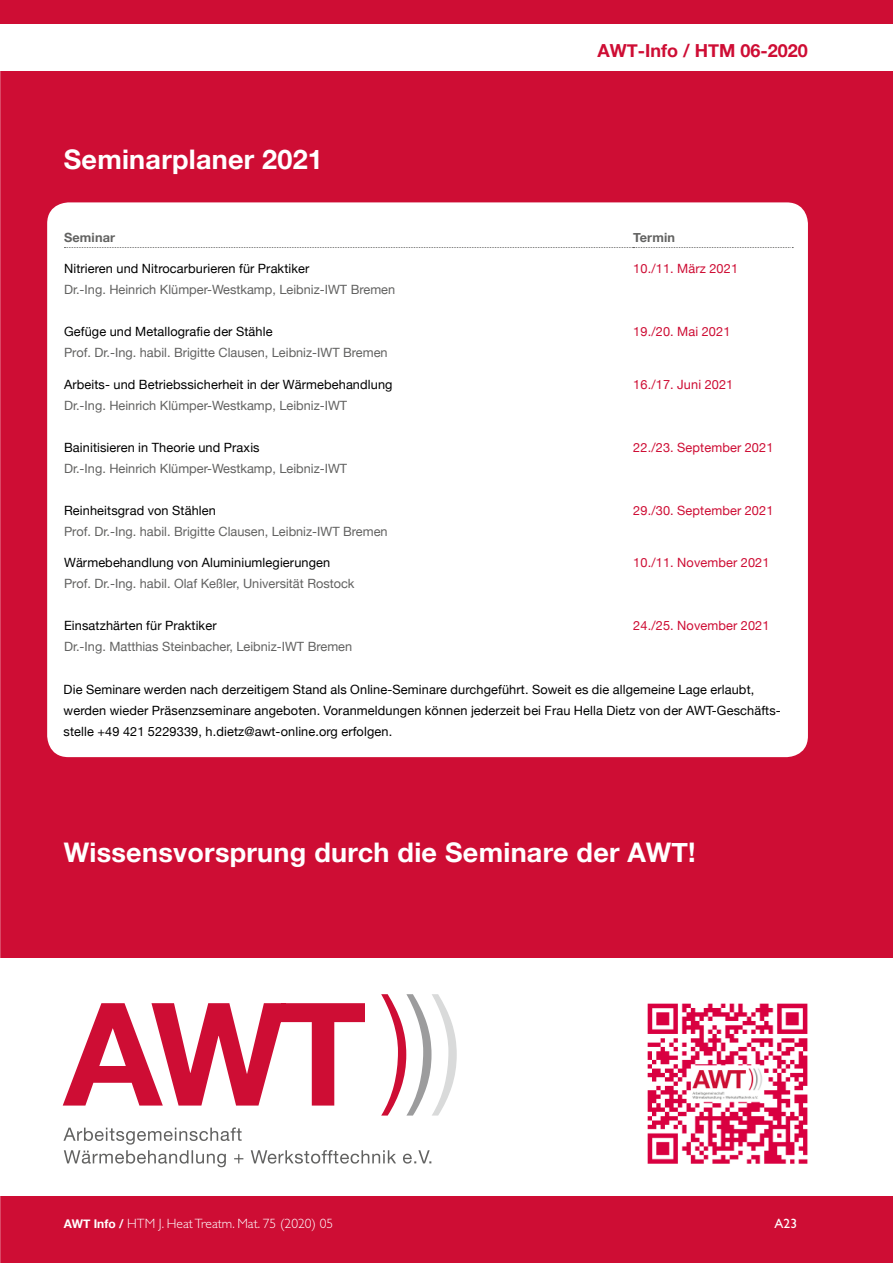
<style>
.page{position:relative;width:893px;height:1263px;background:#ce0d34}
.page>*{position:absolute;margin:0;border:0;box-sizing:border-box;transform-origin:0 0}
.t1{font:700 27px "Helvetica Neue";letter-spacing:.01em;color:#fff}
.t2{font:700 18px "Helvetica Neue";color:#ce0d34}
.t3{font:13.5px "Gill Sans HTM Light";color:#fff}
.t4{font:13.5px "Gill Sans HTM Regular";color:#fff}
.t5{font:12.75px/21px "Helvetica Neue";letter-spacing:.01em;color:#000}
.t6{font:12.75px "Helvetica Neue";color:#626261}
.t7{font:12.75px "Helvetica Neue";letter-spacing:.01em;color:#ce0d34}
.t8{font:700 12.75px "Helvetica Neue";letter-spacing:.01em;color:#626261}
.s1{font-family:"Helvetica Neue";font-weight:700;font-size:12px}
</style>
<div class="page">
<div style="left:47px;top:202px;width:761px;height:555px;background:#fff;border-radius:21px"></div>
<svg style="left:64px;top:247px;width:729px;height:1px"></svg>
<div style="left:0;top:959px;width:893px;height:237px;background:#fff"></div>
<svg style="left:63px;top:994px;width:394px;height:121px"></svg>
<svg style="left:64px;top:1150px;width:367px;height:17px"></svg>
<svg style="left:63px;top:1127px;width:179px;height:17px"></svg>
<img style="left:647px;top:1003px;width:161px;height:161px">
<img style="left:0;top:70px;width:1px;height:1193px">
<div style="left:0;top:25px;width:893px;height:46px;background:#fff"></div>
<h1 class="t1" style="left:64px;top:138px;width:261px">Seminarplaner 2021</h1>
<h2 class="t2" style="left:598px;top:36px;width:212px">AWT-Info / HTM 06-2020</h2>
<p class="t8" style="left:64px;top:227px;width:53px">Seminar</p>
<p class="t8" style="left:633px;top:227px;width:43px">Termin</p>
<p class="t5" style="left:64px;top:259px;width:247px">Nitrieren und Nitrocarburieren für Praktiker</p>
<p class="t6" style="left:64px;top:280px;width:333px">Dr.-Ing. Heinrich Klümper-Westkamp, Leibniz-IWT Bremen</p>
<p class="t7" style="left:633px;top:259px;width:106px">10./11. März 2021</p>
<p class="t5" style="left:64px;top:322px;width:210px">Gefüge und Metallografie der Stähle</p>
<p class="t6" style="left:64px;top:343px;width:325px">Prof. Dr.-Ing. habil. Brigitte Clausen, Leibniz-IWT Bremen</p>
<p class="t7" style="left:633px;top:322px;width:99px">19./20. Mai 2021</p>
<p class="t5" style="left:64px;top:374px;width:330px">Arbeits- und Betriebssicherheit in der Wärmebehandlung</p>
<p class="t6" style="left:64px;top:396px;width:285px">Dr.-Ing. Heinrich Klümper-Westkamp, Leibniz-IWT</p>
<p class="t7" style="left:633px;top:375px;width:102px">16./17. Juni 2021</p>
<p class="t5" style="left:64px;top:437px;width:197px">Bainitisieren in Theorie und Praxis</p>
<p class="t6" style="left:64px;top:459px;width:285px">Dr.-Ing. Heinrich Klümper-Westkamp, Leibniz-IWT</p>
<p class="t7" style="left:633px;top:438px;width:142px">22./23. September 2021</p>
<p class="t5" style="left:64px;top:500px;width:153px">Reinheitsgrad von Stählen</p>
<p class="t6" style="left:64px;top:522px;width:325px">Prof. Dr.-Ing. habil. Brigitte Clausen, Leibniz-IWT Bremen</p>
<p class="t7" style="left:633px;top:501px;width:142px">29./30. September 2021</p>
<p class="t5" style="left:64px;top:553px;width:268px">Wärmebehandlung von Aluminiumlegierungen</p>
<p class="t6" style="left:64px;top:574px;width:292px">Prof. Dr.-Ing. habil. Olaf Keßler, Universität Rostock</p>
<p class="t7" style="left:633px;top:553px;width:138px">10./11. November 2021</p>
<p class="t5" style="left:64px;top:616px;width:154px">Einsatzhärten für Praktiker</p>
<p class="t6" style="left:64px;top:637px;width:290px">Dr.-Ing. Matthias Steinbacher, Leibniz-IWT Bremen</p>
<p class="t7" style="left:633px;top:616px;width:138px">24./25. November 2021</p>
<p class="t5" style="left:64px;top:680px;width:717px">Die Seminare werden nach derzeitigem Stand als Online-Seminare durchgeführt. Soweit es die allgemeine Lage erlaubt, werden wieder Präsenzseminare angeboten. Voranmeldungen können jederzeit bei Frau Hella Dietz von der AWT-Geschäfts&shy;stelle +49 421 5229339, h.dietz@awt-online.org erfolgen.</p>
<h1 class="t1" style="left:64px;top:831px;width:633px">Wissensvorsprung durch die Seminare der AWT!</h1>
<p class="t3" style="left:64px;top:1216px;width:271px"><span class="s1">AWT Info /</span> HTM J. Heat Treatm. Mat. 75 (2020) 05</p>
<p class="t4" style="left:774px;top:1216px;width:24px">A23</p>
</div>
